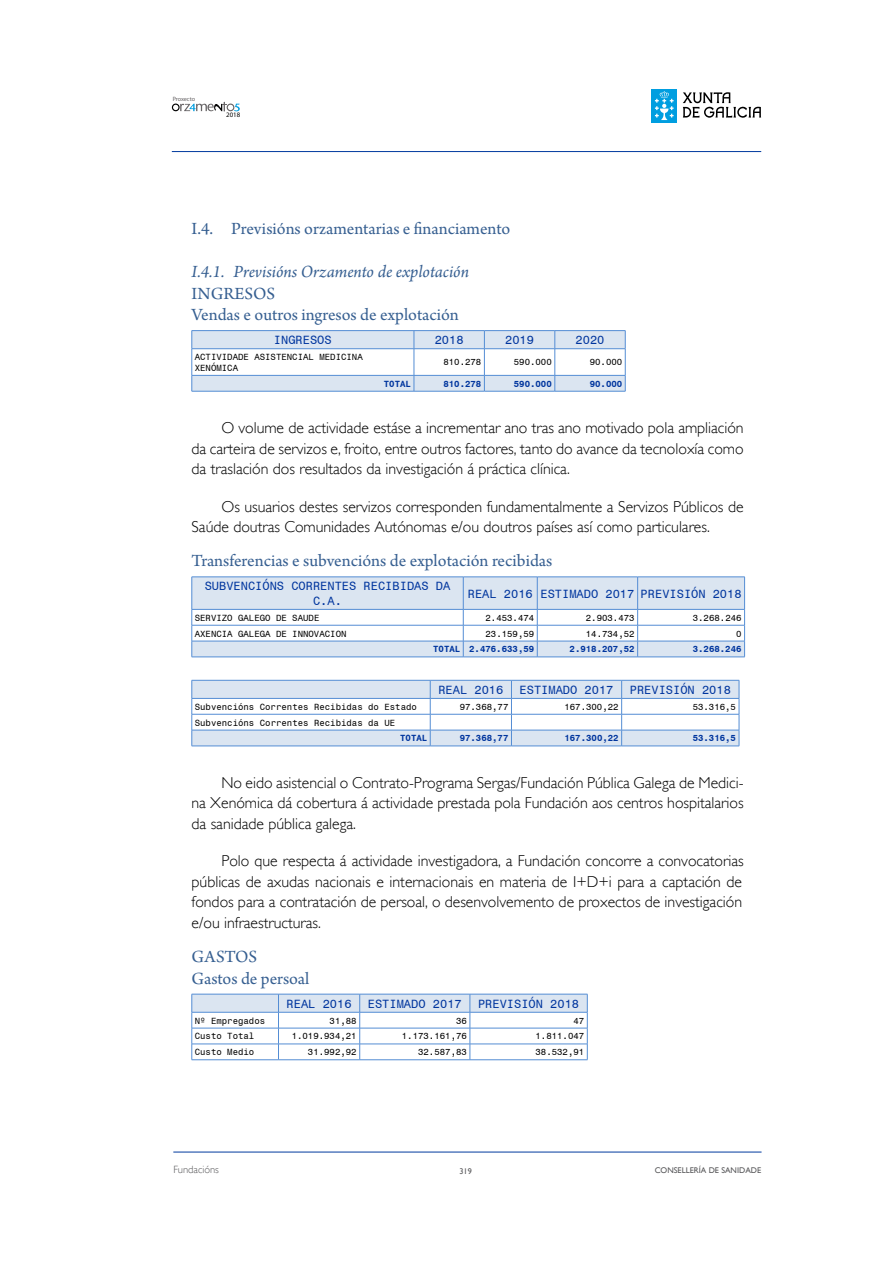
<style>
.page{position:relative;width:893px;height:1263px;background:#fff}
.page>*{position:absolute;margin:0;border:0;box-sizing:border-box;transform-origin:0 0}
.t1{font:18px/21.6px "Arno Pro";color:#365f91}
.t2{font:italic 18px "Arno Pro";color:#365f91}
.t3{font:300 15.75px/20.4px "Gill Sans";color:#000;text-align:justify}
.t4{font:12px/14.4px "Monospace 821 BT";color:#00359e;text-align:center}
.t5{font:300 10.5px "Gill Sans";color:#58585a}
.t6{font:9px/10.8px "Monospace 821 BT";color:#000}
.t7{font:700 9px "Monospace 821 BT";color:#00359e}
.t8{font:8.25px "Gill Sans";color:#58585a}
.t9{font:6.75px "Myriad Pro";color:#000}
.t10{font:6.15px "Myriad Pro";letter-spacing:-.01em;color:#666365}
</style>
<div class="page">
<svg style="left:172px;top:102px;width:68px;height:9px"></svg>
<hr style="left:173px;top:1152px;width:588px;height:1px;background:#003a9e">
<hr style="left:172px;top:151px;width:589px;height:1px;background:#003a9e">
<div style="left:651px;top:89px;width:26px;height:34px;background:#009ee0"></div>
<svg style="left:655px;top:91px;width:19px;height:29px"></svg>
<svg style="left:683px;top:92px;width:78px;height:26px"></svg>
<hr style="left:192px;top:330px;width:222px;height:1px;background:#548dd4">
<hr style="left:414px;top:330px;width:70px;height:1px;background:#548dd4">
<hr style="left:484px;top:330px;width:71px;height:1px;background:#548dd4">
<hr style="left:555px;top:330px;width:70px;height:1px;background:#548dd4">
<hr style="left:192px;top:391px;width:222px;height:1px;background:#548dd4">
<hr style="left:414px;top:391px;width:70px;height:1px;background:#548dd4">
<hr style="left:484px;top:391px;width:71px;height:1px;background:#548dd4">
<hr style="left:555px;top:391px;width:70px;height:1px;background:#548dd4">
<svg style="left:192px;top:331px;width:434px;height:60px"></svg>
<hr style="left:192px;top:375px;width:222px;height:1px;background:#548dd4">
<hr style="left:192px;top:657px;width:271px;height:1px;background:#548dd4">
<hr style="left:463px;top:657px;width:74px;height:1px;background:#548dd4">
<hr style="left:537px;top:657px;width:101px;height:1px;background:#548dd4">
<hr style="left:638px;top:657px;width:107px;height:1px;background:#548dd4">
<svg style="left:192px;top:577px;width:553px;height:80px"></svg>
<hr style="left:192px;top:641px;width:271px;height:1px;background:#548dd4">
<hr style="left:192px;top:746px;width:238px;height:1px;background:#548dd4">
<hr style="left:430px;top:746px;width:81px;height:1px;background:#548dd4">
<hr style="left:511px;top:746px;width:111px;height:1px;background:#548dd4">
<hr style="left:622px;top:746px;width:117px;height:1px;background:#548dd4">
<svg style="left:192px;top:680px;width:548px;height:66px"></svg>
<hr style="left:622px;top:730px;width:117px;height:1px;background:#548dd4">
<hr style="left:278px;top:1059px;width:82px;height:1px;background:#548dd4">
<hr style="left:360px;top:1059px;width:110px;height:1px;background:#548dd4">
<hr style="left:470px;top:1059px;width:117px;height:1px;background:#548dd4">
<svg style="left:192px;top:994px;width:396px;height:65px"></svg>
<hr style="left:192px;top:1059px;width:86px;height:1px;background:#548dd4">
<p class="t10" style="left:173px;top:95px;width:24px">Proxecto</p>
<p class="t9" style="left:226px;top:110px;width:15px">2018</p>
<p class="t1" style="left:192px;top:219px;width:320px">I.4. Previsións orzamentarias e financiamento</p>
<p class="t2" style="left:192px;top:261px;width:279px">I.4.1. Previsións Orzamento de explotación</p>
<p class="t1" style="left:192px;top:283px;width:269px">INGRESOS<br>Vendas e outros ingresos de explotación</p>
<p class="t4" style="left:274px;top:333px;width:59px">INGRESOS</p>
<p class="t4" style="left:435px;top:333px;width:30px">2018</p>
<p class="t4" style="left:505px;top:333px;width:30px">2019</p>
<p class="t4" style="left:576px;top:333px;width:30px">2020</p>
<p class="t6" style="left:195px;top:351px;width:169px">ACTIVIDADE ASISTENCIAL MEDICINA<br>XENÓMICA</p>
<p class="t6" style="left:443px;top:357px;width:39px">810.278</p>
<p class="t6" style="left:514px;top:357px;width:39px">590.000</p>
<p class="t6" style="left:590px;top:357px;width:34px">90.000</p>
<p class="t7" style="left:384px;top:378px;width:29px">TOTAL</p>
<p class="t7" style="left:443px;top:378px;width:39px">810.278</p>
<p class="t7" style="left:514px;top:378px;width:39px">590.000</p>
<p class="t7" style="left:590px;top:378px;width:34px">90.000</p>
<p class="t3" style="left:192px;top:418px;width:554px;text-indent:30px">O volume de actividade estáse a incrementar ano tras ano motivado pola ampliación da carteira de servizos e, froito, entre outros factores, tanto do avance da tecnoloxía como da traslación dos resultados da investigación á práctica clínica.</p>
<p class="t3" style="left:192px;top:496px;width:554px;text-indent:30px">Os usuarios destes servizos corresponden fundamentalmente a Servizos Públicos de<br>Saúde doutras Comunidades Autónomas e/ou doutros países así como particulares.</p>
<p class="t1" style="left:192px;top:551px;width:362px">Transferencias e subvencións de explotación recibidas</p>
<p class="t4" style="left:205px;top:579px;width:247px">SUBVENCIÓNS CORRENTES RECIBIDAS DA<br>C.A.</p>
<p class="t4" style="left:468px;top:586px;width:275px">REAL 2016 ESTIMADO 2017 PREVISIÓN 2018</p>
<p class="t6" style="left:195px;top:612px;width:126px">SERVIZO GALEGO DE SAUDE</p>
<p class="t6" style="left:485px;top:612px;width:50px">2.453.474</p>
<p class="t6" style="left:586px;top:612px;width:50px">2.903.473</p>
<p class="t6" style="left:693px;top:612px;width:50px">3.268.246</p>
<p class="t6" style="left:195px;top:628px;width:153px">AXENCIA GALEGA DE INNOVACION</p>
<p class="t6" style="left:485px;top:628px;width:50px">23.159,59</p>
<p class="t6" style="left:586px;top:628px;width:50px">14.734,52</p>
<p class="t6" style="left:736px;top:628px;width:7px">0</p>
<p class="t7" style="left:433px;top:644px;width:103px">TOTAL 2.476.633,59</p>
<p class="t7" style="left:570px;top:644px;width:67px">2.918.207,52</p>
<p class="t7" style="left:693px;top:644px;width:50px">3.268.246</p>
<p class="t4" style="left:438px;top:682px;width:67px">REAL 2016</p>
<p class="t4" style="left:520px;top:682px;width:95px">ESTIMADO 2017</p>
<p class="t4" style="left:630px;top:682px;width:103px">PREVISIÓN 2018</p>
<p class="t6" style="left:195px;top:701px;width:224px">Subvencións Correntes Recibidas do Estado</p>
<p class="t6" style="left:460px;top:701px;width:50px">97.368,77</p>
<p class="t6" style="left:564px;top:701px;width:56px">167.300,22</p>
<p class="t6" style="left:693px;top:701px;width:45px">53.316,5</p>
<p class="t6" style="left:195px;top:717px;width:202px">Subvencións Correntes Recibidas da UE</p>
<p class="t7" style="left:400px;top:733px;width:29px">TOTAL</p>
<p class="t7" style="left:460px;top:733px;width:50px">97.368,77</p>
<p class="t7" style="left:564px;top:733px;width:56px">167.300,22</p>
<p class="t7" style="left:693px;top:733px;width:45px">53.316,5</p>
<p class="t3" style="left:192px;top:772px;width:554px;text-indent:30px">No eido asistencial o Contrato-Programa Sergas/Fundación Pública Galega de Medici&shy;na Xenómica dá cobertura á actividade prestada pola Fundación aos centros hospitalarios da sanidade pública galega.</p>
<p class="t3" style="left:192px;top:851px;width:554px;text-indent:30px">Polo que respecta á actividade investigadora, a Fundación concorre a convocatorias públicas de axudas nacionais e internacionais en materia de I+D+i para a captación de fondos para a contratación de persoal, o desenvolvemento de proxectos de investigación e/ou infraestructuras.</p>
<p class="t1" style="left:192px;top:947px;width:119px">GASTOS<br>Gastos de persoal</p>
<p class="t4" style="left:287px;top:996px;width:67px">REAL 2016</p>
<p class="t4" style="left:368px;top:996px;width:95px">ESTIMADO 2017</p>
<p class="t4" style="left:478px;top:996px;width:103px">PREVISIÓN 2018</p>
<p class="t6" style="left:195px;top:1015px;width:72px">Nº Empregados</p>
<p class="t6" style="left:330px;top:1015px;width:29px">31,88</p>
<p class="t6" style="left:456px;top:1015px;width:12px">36</p>
<p class="t6" style="left:573px;top:1015px;width:12px">47</p>
<p class="t6" style="left:195px;top:1031px;width:61px">Custo Total</p>
<p class="t6" style="left:292px;top:1031px;width:67px">1.019.934,21</p>
<p class="t6" style="left:402px;top:1031px;width:67px">1.173.161,76</p>
<p class="t6" style="left:535px;top:1031px;width:50px">1.811.047</p>
<p class="t6" style="left:195px;top:1046px;width:61px">Custo Medio</p>
<p class="t6" style="left:308px;top:1046px;width:50px">31.992,92</p>
<p class="t6" style="left:418px;top:1046px;width:50px">32.587,83</p>
<p class="t6" style="left:535px;top:1046px;width:50px">38.532,91</p>
<p class="t5" style="left:173px;top:1164px;width:47px">Fundacións</p>
<p class="t8" style="left:655px;top:1165px;width:108px">CONSELLERÍA DE SANIDADE</p>
<p class="t8" style="left:459px;top:1166px;width:14px">319</p>
</div>
